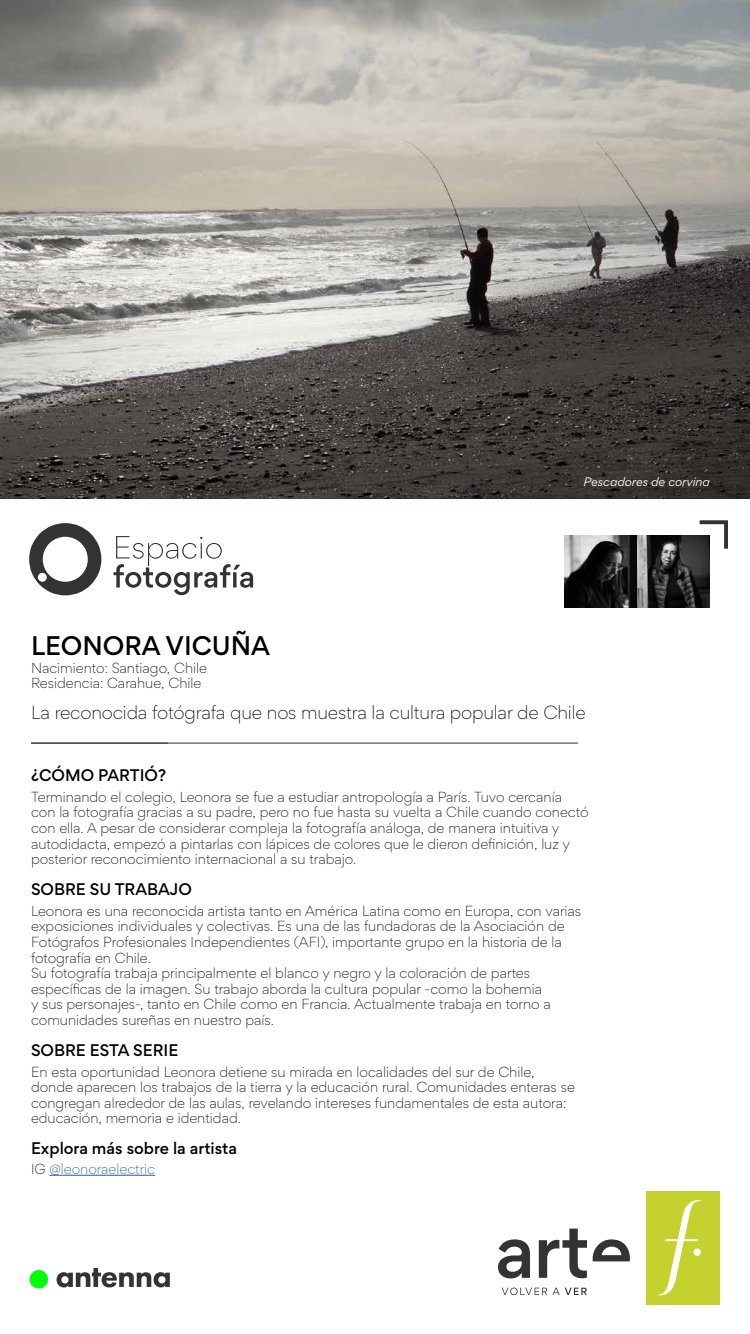
<style>
.page{position:relative;width:750px;height:1334px;background:#fff}
.page>*{position:absolute;margin:0;border:0;box-sizing:border-box;transform-origin:0 0}
.t1{font:500 24px "Gordita";color:#000}
.t2{font:300 17px "Gordita";letter-spacing:-.01em;color:#000}
.t3{font:500 15px "Gordita";color:#000}
.t4{font:300 13px/15.6px "Gordita";color:#000}
.t5{font:300 13px "Gordita";color:#275b9b}
.t6{font:italic 11px "Gordita";color:#fff}
.s1{color:#000}
</style>
<div class="page">
<img style="left:0;top:0;width:750px;height:499px">
<svg style="left:57px;top:1268px;width:113px;height:19px"></svg>
<div style="left:30px;top:1270px;width:18px;height:19px;background:#0f0;border-radius:50%"></div>
<svg style="left:498px;top:1239px;width:32px;height:39px"></svg>
<svg style="left:539px;top:1229px;width:48px;height:49px"></svg>
<svg style="left:593px;top:1239px;width:37px;height:22px"></svg>
<div style="left:646px;top:1191px;width:73px;height:113px;background:#c4d12e"></div>
<svg style="left:659px;top:1200px;width:42px;height:95px"></svg>
<svg style="left:502px;top:1288px;width:85px;height:7px"></svg>
<svg style="left:29px;top:523px;width:72px;height:72px"></svg>
<svg style="left:114px;top:536px;width:139px;height:59px"></svg>
<hr style="left:31px;top:743px;width:547px;height:1px;background:#333">
<svg style="left:700px;top:520px;width:28px;height:29px"></svg>
<hr style="left:49px;top:1175px;width:106px;height:1px;background:#275b9b">
<img style="left:564px;top:535px;width:146px;height:73px">
<p class="t6" style="left:584px;top:474px;width:128px">Pescadores de corvina</p>
<h1 class="t1" style="left:31px;top:627px;width:241px">LEONORA VICUÑA</h1>
<p class="t4" style="left:31px;top:659px;width:178px">Nacimiento: Santiago, Chile<br>Residencia: Carahue, Chile</p>
<h2 class="t2" style="left:31px;top:700px;width:556px">La reconocida fotógrafa que nos muestra la cultura popular de Chile</h2>
<p class="t3" style="left:31px;top:764px;width:137px">¿CÓMO PARTIÓ?</p>
<p class="t4" style="left:31px;top:788px;width:559px">Terminando el colegio, Leonora se fue a estudiar antropología a París. Tuvo cercanía con la fotografía gracias a su padre, pero no fue hasta su vuelta a Chile cuando conectó con ella. A pesar de considerar compleja la fotografía análoga, de manera intuitiva y autodidacta, empezó a pintarlas con lápices de colores que le dieron definición, luz y posterior reconocimiento internacional a su trabajo.</p>
<p class="t3" style="left:31px;top:878px;width:162px">SOBRE SU TRABAJO</p>
<p class="t4" style="left:31px;top:902px;width:552px">Leonora es una reconocida artista tanto en América Latina como en Europa, con varias exposiciones individuales y colectivas. Es una de las fundadoras de la Asociación de Fotógrafos Profesionales Independientes (AFI), importante grupo en la historia de la fotografía en Chile.<br>Su fotografía trabaja principalmente el blanco y negro y la coloración de partes específicas de la imagen. Su trabajo aborda la cultura popular -como la bohemia<br>y sus personajes-, tanto en Chile como en Francia. Actualmente trabaja en torno a comunidades sureñas en nuestro país.</p>
<p class="t3" style="left:31px;top:1039px;width:149px">SOBRE ESTA SERIE</p>
<p class="t4" style="left:31px;top:1063px;width:545px">En esta oportunidad Leonora detiene su mirada en localidades del sur de Chile, donde aparecen los trabajos de la tierra y la educación rural. Comunidades enteras se congregan alrededor de las aulas, revelando intereses fundamentales de esta autora: educación, memoria e identidad.</p>
<p class="t3" style="left:31px;top:1137px;width:208px">Explora más sobre la artista</p>
<p class="t5" style="left:31px;top:1159px;width:126px"><span class="s1">IG</span> @leonoraelectric</p>
</div>
